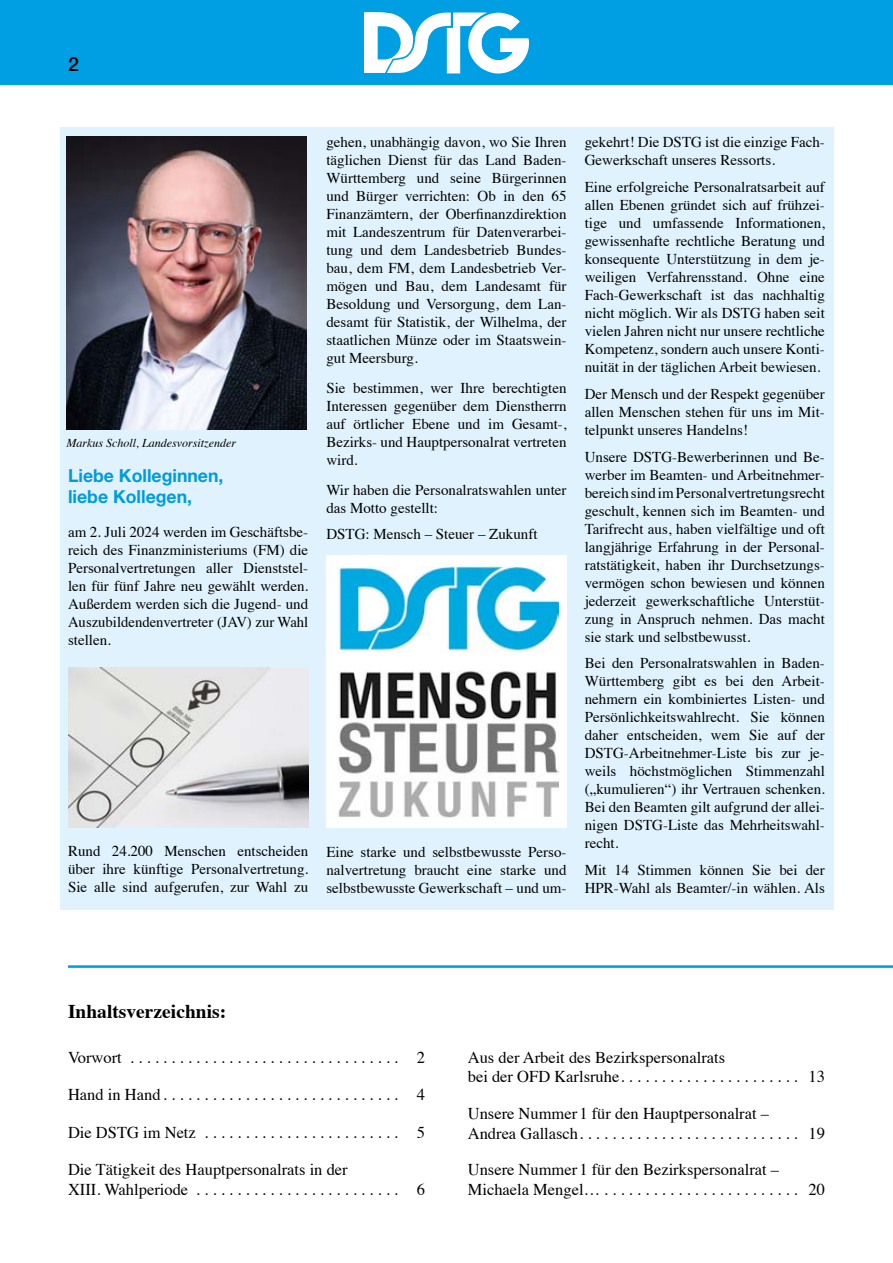
<style>
.page{position:relative;width:893px;height:1263px;background:#fff}
.page>*{position:absolute;margin:0;border:0;box-sizing:border-box;transform-origin:0 0}
.t1{font:700 19.5px "Times";color:#000}
.t2{font:500 19.5px "Helvetica Neue";color:#000}
.t3{font:700 18px/21px "Helvetica Neue";color:#009cda}
.t4{font:16.5px/19.5px "Times";color:#000}
.t5{font:15px/18px "Times";color:#000}
.t6{font:italic 12px "Times";color:#000}
</style>
<div class="page">
<div style="left:0;top:0;width:893px;height:85px;background:#009ee3"></div>
<svg style="left:364px;top:12px;width:165px;height:62px"></svg>
<div style="left:60px;top:128px;width:773px;height:782px;background:#dff2fd"></div>
<hr style="left:68px;top:965px;width:825px;height:3px;background:#009ee3">
<img style="left:68px;top:668px;width:240px;height:160px">
<div style="left:326px;top:556px;width:241px;height:272px;background:#fff"></div>
<img style="left:328px;top:567px;width:231px;height:250px">
<img style="left:67px;top:136px;width:240px;height:294px">
<h1 class="t2" style="left:68px;top:52px;width:12px">2</h1>
<p class="t6" style="left:67px;top:433px;width:171px">Markus Scholl, Landesvorsitzender</p>
<p class="t3" style="left:68px;top:464px;width:157px">Liebe Kolleginnen, liebe Kollegen,</p>
<p class="t5" style="left:68px;top:522px;width:242px">am 2. Juli 2024 werden im Geschäftsbe&shy;reich des Finanzministeriums (FM) die Personalvertretungen aller Dienststel&shy;len für fünf Jahre neu gewählt werden.<br>Außerdem werden sich die Jugend- und Auszubildendenvertreter (JAV) zur Wahl stellen.</p>
<p class="t5" style="left:68px;top:841px;width:242px">Rund 24.200 Menschen entscheiden über ihre künftige Personalvertretung.<br>Sie alle sind aufgerufen, zur Wahl zu</p>
<p class="t5" style="left:326px;top:132px;width:242px;text-align:justify">gehen, unabhängig davon, wo Sie Ihren täglichen Dienst für das Land Baden-Württemberg und seine Bürgerinnen und Bürger verrichten: Ob in den 65<br>Finanzämtern, der Oberfinanzdirektion mit Landeszentrum für Datenverarbei&shy;tung und dem Landesbetrieb Bundes&shy;bau, dem FM, dem Landesbetrieb Ver&shy;mögen und Bau, dem Landesamt für Besoldung und Versorgung, dem Lan&shy;desamt für Statistik, der Wilhelma, der staatlichen Münze oder im Staatswein&shy;gut Meersburg.</p>
<p class="t5" style="left:326px;top:378px;width:242px;text-align:justify">Sie bestimmen, wer Ihre berechtigten Interessen gegenüber dem Dienstherrn auf örtlicher Ebene und im Gesamt-, Bezirks- und Hauptpersonalrat vertreten wird.</p>
<p class="t5" style="left:326px;top:480px;width:242px">Wir haben die Personalratswahlen unter das Motto gestellt:</p>
<p class="t5" style="left:326px;top:524px;width:213px">DSTG: Mensch – Steuer – Zukunft</p>
<p class="t5" style="left:326px;top:841px;width:242px;text-align:justify">Eine starke und selbstbewusste Perso&shy;nalvertretung braucht eine starke und selbstbewusste Gewerkschaft – und um-</p>
<p class="t5" style="left:585px;top:132px;width:242px">gekehrt! Die DSTG ist die einzige Fach-<br>Gewerkschaft unseres Ressorts.</p>
<p class="t5" style="left:585px;top:177px;width:242px;text-align:justify">Eine erfolgreiche Personalratsarbeit auf allen Ebenen gründet sich auf frühzei&shy;tige und umfassende Informationen, gewissenhafte rechtliche Beratung und konsequente Unterstützung in dem je&shy;weiligen Verfahrensstand. Ohne eine Fach-Gewerkschaft ist das nachhaltig nicht möglich. Wir als DSTG haben seit vielen Jahren nicht nur unsere rechtliche Kompetenz, sondern auch unsere Konti&shy;nuität in der täglichen Arbeit bewiesen.</p>
<p class="t5" style="left:585px;top:383px;width:242px;text-align:justify">Der Mensch und der Respekt gegenüber allen Menschen stehen für uns im Mit&shy;telpunkt unseres Handelns!</p>
<p class="t5" style="left:585px;top:446px;width:242px;text-align:justify">Unsere DSTG-Bewerberinnen und Be&shy;werber im Beamten- und Arbeitnehmer&shy;bereich sind im Personalvertretungsrecht geschult, kennen sich im Beamten- und Tarifrecht aus, haben vielfältige und oft langjährige Erfahrung in der Personal&shy;ratstätigkeit, haben ihr Durchsetzungs&shy;vermögen schon bewiesen und können jederzeit gewerkschaftliche Unterstüt&shy;zung in Anspruch nehmen. Das macht sie stark und selbstbewusst.</p>
<p class="t5" style="left:585px;top:653px;width:242px">Bei den Personalratswahlen in Baden-Württemberg gibt es bei den Arbeit&shy;nehmern ein kombiniertes Listen- und Persönlichkeitswahlrecht. Sie können daher entscheiden, wem Sie auf der DSTG-Arbeitnehmer-Liste bis zur je&shy;weils höchstmöglichen Stimmenzahl („kumulieren“) ihr Vertrauen schenken.<br>Bei den Beamten gilt aufgrund der allei&shy;nigen DSTG-Liste das Mehrheitswahl&shy;recht.</p>
<p class="t5" style="left:585px;top:860px;width:242px">Mit 14 Stimmen können Sie bei der<br>HPR-Wahl als Beamter/-in wählen. Als</p>
<h1 class="t1" style="left:68px;top:993px;width:160px">Inhaltsverzeichnis:</h1>
<p class="t4" style="left:68px;top:1046px;width:359px">Vorwort . . . . . . . . . . . . . . . . . . . . . . . . . . . . . . . . . 2</p>
<p class="t4" style="left:68px;top:1083px;width:359px">Hand in Hand . . . . . . . . . . . . . . . . . . . . . . . . . . . . . 4</p>
<p class="t4" style="left:68px;top:1121px;width:359px">Die DSTG im Netz . . . . . . . . . . . . . . . . . . . . . . . . 5</p>
<p class="t4" style="left:68px;top:1159px;width:359px">Die Tätigkeit des Hauptpersonalrats in der<br>XIII. Wahlperiode . . . . . . . . . . . . . . . . . . . . . . . . . 6</p>
<p class="t4" style="left:468px;top:1046px;width:359px">Aus der Arbeit des Bezirkspersonalrats<br>bei der OFD Karlsruhe . . . . . . . . . . . . . . . . . . . . . . 13</p>
<p class="t4" style="left:468px;top:1102px;width:359px">Unsere Nummer 1 für den Hauptpersonalrat –<br>Andrea Gallasch . . . . . . . . . . . . . . . . . . . . . . . . . . . 19</p>
<p class="t4" style="left:468px;top:1159px;width:359px">Unsere Nummer 1 für den Bezirkspersonalrat –<br>Michaela Mengel… . . . . . . . . . . . . . . . . . . . . . . . . 20</p>
</div>
